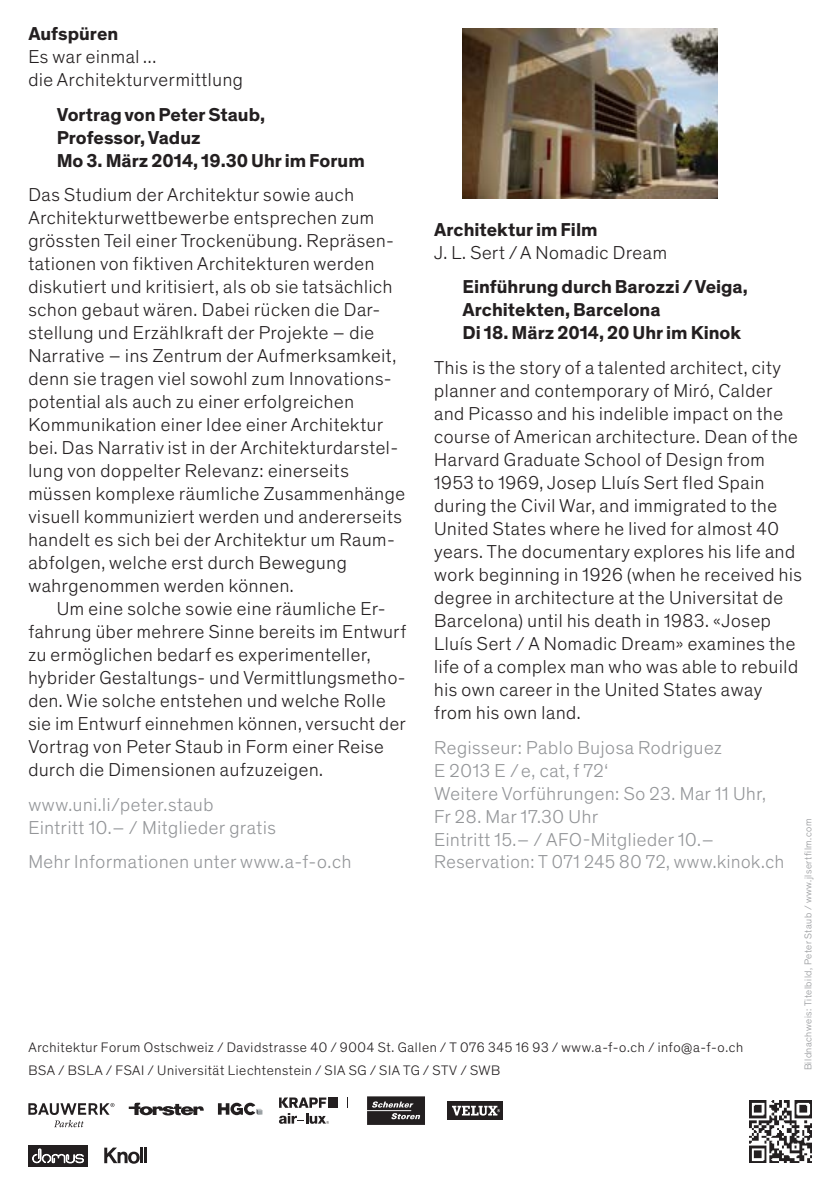
<style>
.page{position:relative;width:840px;height:1191px;background:#fff}
.page>*{position:absolute;margin:0;border:0;box-sizing:border-box;transform-origin:0 0}
.t1{font:300 19px/23px "Theinhardt";letter-spacing:.035em;color:#231f20}
.t2{font:300 19px/23px "Theinhardt";letter-spacing:.035em;color:#939598}
.t3{font:700 19px/23px "Theinhardt";color:#231f20}
.t4{font:300 14px/23px "Theinhardt";letter-spacing:.045em;color:#231f20}
.t5{font:300 10px "Theinhardt";letter-spacing:.05em;color:#939598}
</style>
<div class="page">
<img style="left:749px;top:1100px;width:62px;height:62px">
<div style="left:28px;top:1145px;width:60px;height:21px;background:#231f20"></div>
<svg style="left:32px;top:1148px;width:51px;height:15px"></svg>
<svg style="left:104px;top:1147px;width:36px;height:16px"></svg>
<hr style="left:140px;top:1147px;width:3px;height:16px;background:#231f20">
<hr style="left:144px;top:1147px;width:3px;height:16px;background:#231f20">
<svg style="left:367px;top:1096px;width:58px;height:29px;background:#454142"></svg>
<svg style="left:279px;top:1097px;width:47px;height:10px"></svg>
<svg style="left:279px;top:1113px;width:50px;height:10px"></svg>
<div style="left:327px;top:1097px;width:10px;height:10px;background:#231f20"></div>
<div style="left:447px;top:1101px;width:55px;height:18px;background:#231f20"></div>
<svg style="left:452px;top:1105px;width:47px;height:10px"></svg>
<svg style="left:129px;top:1102px;width:75px;height:13px"></svg>
<svg style="left:28px;top:1103px;width:86px;height:24px"></svg>
<svg style="left:218px;top:1102px;width:44px;height:13px"></svg>
<img style="left:462px;top:28px;width:255px;height:170px">
<p class="t3" style="left:28px;top:23px;width:91px">Aufspüren</p>
<p class="t1" style="left:28px;top:45px;width:216px">Es war einmal ...<br>die Architekturvermittlung</p>
<p class="t3" style="left:57px;top:103px;width:309px">Vortrag von Peter Staub,<br>Professor, Vaduz<br>Mo 3. März 2014, 19.30 Uhr im Forum</p>
<p class="t1" style="left:28px;top:183px;width:378px">Das Studium der Architektur sowie auch Architekturwettbewerbe entsprechen zum grössten Teil einer Trockenübung. Repräsen&shy;tationen von fiktiven Architekturen werden diskutiert und kritisiert, als ob sie tatsächlich schon gebaut wären. Dabei rücken die Dar&shy;stellung und Erzählkraft der Projekte – die Narrative – ins Zentrum der Aufmerksamkeit, denn sie tragen viel sowohl zum Innovations&shy;potential als auch zu einer erfolgreichen Kommunikation einer Idee einer Architektur bei. Das Narrativ ist in der Architekturdarstel&shy;lung von doppelter Relevanz: einerseits müssen komplexe räumliche Zusammenhänge visuell kommuniziert werden und andererseits handelt es sich bei der Architektur um Raum&shy;abfolgen, welche erst durch Bewegung wahrgenommen werden können.</p>
<p class="t1" style="left:28px;top:598px;width:379px;text-indent:28px">Um eine solche sowie eine räumliche Er&shy;fahrung über mehrere Sinne bereits im Entwurf zu ermöglichen bedarf es experimenteller, hybrider Gestaltungs- und Vermittlungsmetho&shy;den. Wie solche entstehen und welche Rolle sie im Entwurf einnehmen können, versucht der Vortrag von Peter Staub in Form einer Reise durch die Dimensionen aufzuzeigen.</p>
<p class="t2" style="left:28px;top:793px;width:249px">www.uni.li/peter.staub<br>Eintritt 10.– / Mitglieder gratis</p>
<p class="t2" style="left:28px;top:850px;width:324px">Mehr Informationen unter www.a-f-o.ch</p>
<p class="t3" style="left:434px;top:218px;width:165px">Architektur im Film</p>
<p class="t1" style="left:434px;top:241px;width:234px">J. L. Sert / A Nomadic Dream</p>
<p class="t3" style="left:462px;top:276px;width:286px">Einführung durch Barozzi / Veiga,<br>Architekten, Barcelona<br>Di 18. März 2014, 20 Uhr im Kinok</p>
<p class="t1" style="left:434px;top:356px;width:369px">This is the story of a talented architect, city planner and contemporary of Miró, Calder and Picasso and his indelible impact on the course of American architecture. Dean of the Harvard Graduate School of Design from 1953 to 1969, Josep Lluís Sert fled Spain during the Civil War, and immigrated to the United States where he lived for almost 40 years. The documentary explores his life and work beginning in 1926 (when he received his degree in architecture at the Universitat de Barcelona) until his death in 1983. «Josep Lluís Sert / A Nomadic Dream» examines the life of a complex man who was able to rebuild his own career in the United States away from his own land.</p>
<p class="t2" style="left:434px;top:736px;width:351px">Regisseur: Pablo Bujosa Rodriguez<br>E 2013 E / e, cat, f 72‘<br>Weitere Vorführungen: So 23. Mar 11 Uhr,<br>Fr 28. Mar 17.30 Uhr<br>Eintritt 15.– / AFO-Mitglieder 10.–<br>Reservation: T 071 245 80 72, www.kinok.ch</p>
<p class="t5" style="left:802px;top:1070px;width:253px;rotate:-90deg">Bildnachweis: Titelbild, Peter Staub / www.jlsertfilm.com</p>
<p class="t4" style="left:28px;top:1036px;width:715px">Architektur Forum Ostschweiz / Davidstrasse 40 / 9004 St. Gallen / T 076 345 16 93 / www.a-f-o.ch / info@a-f-o.ch<br>BSA / BSLA / FSAI / Universität Liechtenstein / SIA SG / SIA TG / STV / SWB</p>
</div>
